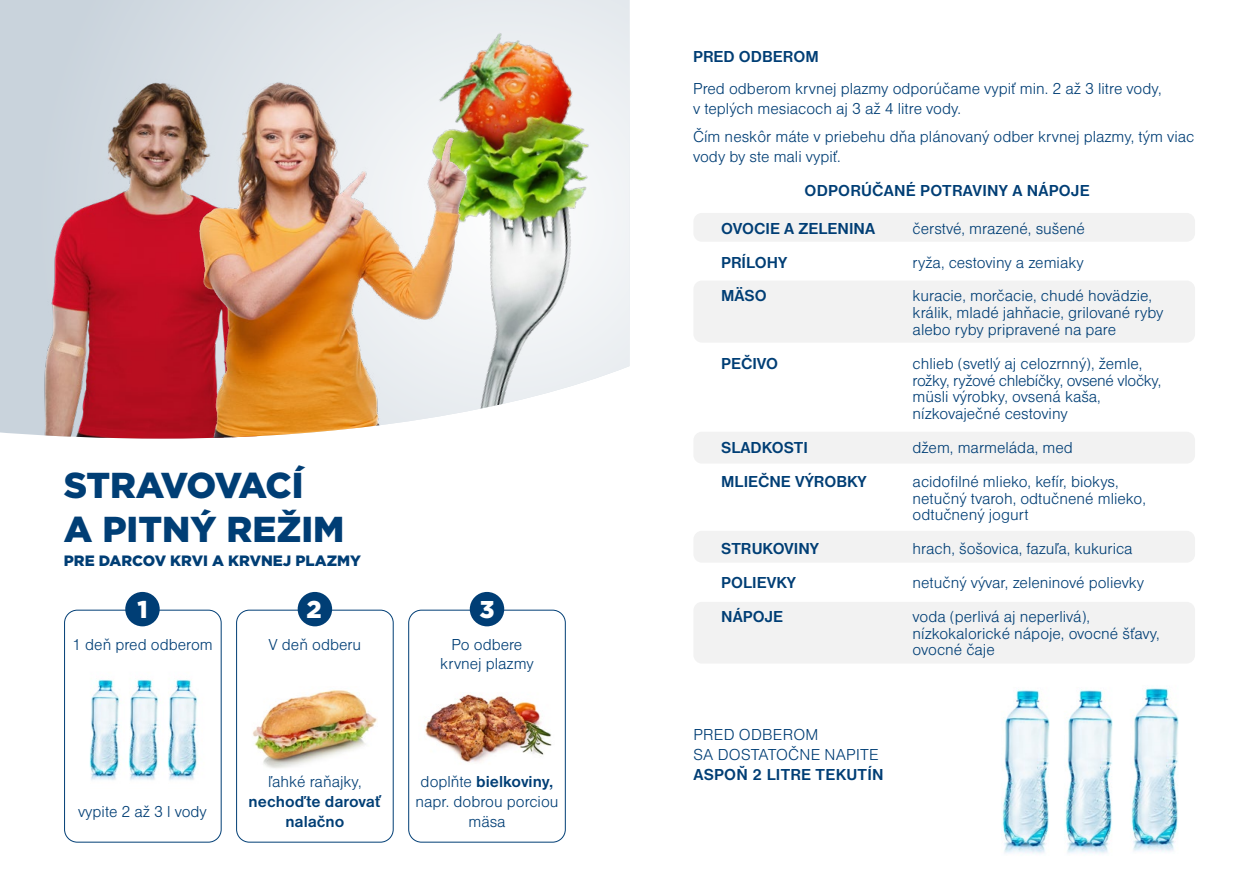
<style>
.page{position:relative;width:1259px;height:893px;background:#fff}
.page>*{position:absolute;margin:0;border:0;box-sizing:border-box;transform-origin:0 0}
.t1{font:900 36px/43.2px "Gotham";color:#003e75}
.t2{font:900 24.3px "Gotham";color:#fff}
.t3{font:16.5px/16.8px "Nimbus Sans DOT Ligh";color:#003e75}
.t4{font:700 16.5px/19.8px "Nimbus Sans DOT";color:#003e75;text-align:center}
.t5{font:900 15px "Gotham";color:#003e75}
.s1{font-family:"Nimbus Sans DOT Ligh";font-weight:400}
</style>
<div class="page">
<svg style="left:0;top:0;width:189px;height:72px;background:#ccd5de"></svg>
<img style="left:572px;top:0;width:57px;height:386px">
<div style="left:64px;top:610px;width:157px;height:232px;border:1px solid #003e75;border-radius:13px"></div>
<div style="left:236px;top:610px;width:157px;height:232px;border:1px solid #003e75;border-radius:13px"></div>
<div style="left:408px;top:610px;width:158px;height:232px;border:1px solid #003e75;border-radius:13px"></div>
<img style="left:424px;top:694px;width:128px;height:69px">
<img style="left:252px;top:690px;width:126px;height:79px">
<div style="left:125px;top:592px;width:35px;height:34px;background:#003e75;border-radius:50%"></div>
<div style="left:298px;top:592px;width:34px;height:34px;background:#003e75;border-radius:50%"></div>
<div style="left:470px;top:592px;width:34px;height:34px;background:#003e75;border-radius:50%"></div>
<img style="left:89px;top:679px;width:18px;height:101px">
<img style="left:107px;top:679px;width:39px;height:101px">
<img style="left:146px;top:679px;width:52px;height:101px">
<img style="left:0;top:72px;width:206px;height:367px">
<img style="left:189px;top:0;width:383px;height:438px">
<img style="left:1002px;top:689px;width:28px;height:165px">
<img style="left:1030px;top:689px;width:66px;height:165px">
<img style="left:1096px;top:687px;width:83px;height:167px">
<div style="left:693px;top:213px;width:502px;height:29px;background:#f2f2f2;border-radius:9px"></div>
<div style="left:693px;top:281px;width:502px;height:62px;background:#f2f2f2;border-radius:9px"></div>
<div style="left:693px;top:531px;width:502px;height:32px;background:#f2f2f2;border-radius:9px"></div>
<div style="left:693px;top:602px;width:502px;height:62px;background:#f2f2f2;border-radius:9px"></div>
<div style="left:693px;top:432px;width:502px;height:32px;background:#f2f2f2;border-radius:9px"></div>
<h1 class="t1" style="left:64px;top:464px;width:282px">STRAVOVACÍ<br>A PITNÝ REŽIM</h1>
<p class="t5" style="left:64px;top:550px;width:299px">PRE DARCOV KRVI A KRVNEJ PLAZMY</p>
<h2 class="t2" style="left:137px;top:593px;width:12px">1</h2>
<h2 class="t2" style="left:306px;top:593px;width:17px">2</h2>
<h2 class="t2" style="left:479px;top:593px;width:17px">3</h2>
<p class="t3" style="left:72px;top:637px;width:142px">1 deň pred odberom</p>
<p class="t3" style="left:268px;top:637px;width:94px">V deň odberu</p>
<p class="t3" style="left:440px;top:634px;width:95px;line-height:19.8px;text-align:center">Po odbere krvnej plazmy</p>
<p class="t3" style="left:78px;top:803px;width:130px">vypite 2 až 3 l vody</p>
<p class="t3" style="left:268px;top:774px;width:95px">ľahké raňajky,</p>
<p class="t4" style="left:249px;top:792px;width:134px">nechoďte darovať nalačno</p>
<p class="t4" style="left:421px;top:772px;width:134px"><span class="s1">doplňte</span> bielkoviny,</p>
<p class="t3" style="left:415px;top:792px;width:145px;line-height:19.8px;text-align:center">napr. dobrou porciou mäsa</p>
<p class="t4" style="left:693px;top:47px;width:127px">PRED ODBEROM</p>
<p class="t3" style="left:693px;top:79px;width:470px;line-height:19.8px">Pred odberom krvnej plazmy odporúčame vypiť min. 2 až 3 litre vody, v teplých mesiacoch aj 3 až 4 litre vody.</p>
<p class="t3" style="left:693px;top:127px;width:503px;line-height:19.8px">Čím neskôr máte v priebehu dňa plánovaný odber krvnej plazmy, tým viac vody by ste mali vypiť.</p>
<p class="t4" style="left:804px;top:181px;width:287px">ODPORÚČANÉ POTRAVINY A NÁPOJE</p>
<p class="t4" style="left:721px;top:218px;width:155px">OVOCIE A ZELENINA</p>
<p class="t3" style="left:912px;top:220px;width:174px">čerstvé, mrazené, sušené</p>
<p class="t4" style="left:721px;top:252px;width:68px">PRÍLOHY</p>
<p class="t3" style="left:912px;top:254px;width:173px">ryža, cestoviny a zemiaky</p>
<p class="t4" style="left:721px;top:286px;width:47px">MÄSO</p>
<p class="t3" style="left:912px;top:288px;width:252px">kuracie, morčacie, chudé hovädzie, králik, mladé jahňacie, grilované ryby alebo ryby pripravené na pare</p>
<p class="t4" style="left:721px;top:353px;width:59px">PEČIVO</p>
<p class="t3" style="left:912px;top:355px;width:250px">chlieb (svetlý aj celozrnný), žemle, rožky, ryžové chlebíčky, ovsené vločky, müsli výrobky, ovsená kaša, nízkovaječné cestoviny</p>
<p class="t4" style="left:721px;top:438px;width:88px">SLADKOSTI</p>
<p class="t3" style="left:912px;top:439px;width:162px">džem, marmeláda, med</p>
<p class="t4" style="left:721px;top:472px;width:147px">MLIEČNE VÝROBKY</p>
<p class="t3" style="left:912px;top:473px;width:235px">acidofilné mlieko, kefír, biokys, netučný tvaroh, odtučnené mlieko, odtučnený jogurt</p>
<p class="t4" style="left:721px;top:539px;width:99px">STRUKOVINY</p>
<p class="t3" style="left:912px;top:540px;width:221px">hrach, šošovica, fazuľa, kukurica</p>
<p class="t4" style="left:721px;top:573px;width:76px">POLIEVKY</p>
<p class="t3" style="left:912px;top:574px;width:233px">netučný vývar, zeleninové polievky</p>
<p class="t4" style="left:721px;top:607px;width:63px">NÁPOJE</p>
<p class="t3" style="left:912px;top:608px;width:249px">voda (perlivá aj neperlivá), nízkokalorické nápoje, ovocné šťavy, ovocné čaje</p>
<p class="t3" style="left:693px;top:725px;width:187px;line-height:19.8px">PRED ODBEROM<br>SA DOSTATOČNE NAPITE</p>
<p class="t4" style="left:693px;top:764px;width:192px">ASPOŇ 2 LITRE TEKUTÍN</p>
</div>
